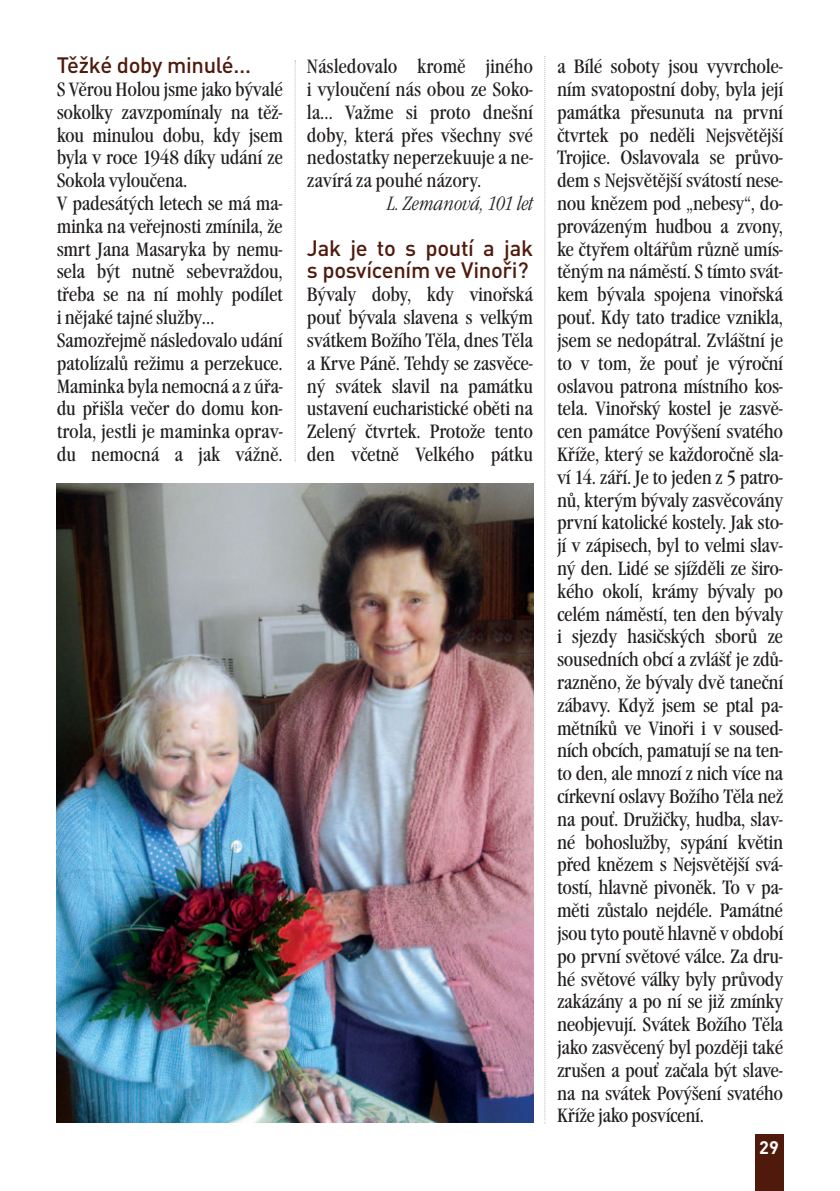
<style>
.page{position:relative;width:840px;height:1191px;background:#fff}
.page>*{position:absolute;margin:0;border:0;box-sizing:border-box;transform-origin:0 0}
.t1{font:500 22px/22.8px "DIN Pro";letter-spacing:-.015em;color:#4f1a0c}
.t2{font:condensed 20px/22.8px "Garamond Itc TCE";letter-spacing:-.015em;color:#231f20;text-align:justify}
.t3{font:20px "Garamond Itc TCE Ligh Cond Ital";letter-spacing:-.015em;color:#231f20}
.t4{font:700 18px "DIN Pro";color:#fff}
</style>
<div class="page">
<div style="left:754px;top:1134px;width:28px;height:57px;background:#4f1a0c"></div>
<svg style="left:294px;top:61px;width:1px;height:400px"></svg>
<svg style="left:544px;top:56px;width:1px;height:1067px"></svg>
<img style="left:57px;top:484px;width:476px;height:638px">
<p class="t1" style="left:57px;top:56px;width:196px">Těžké doby minulé…</p>
<p class="t2" style="left:57px;top:80px;width:227px;text-align:left">S Věrou Holou jsme jako bývalé sokolky zavzpomínaly na těž&shy;kou minulou dobu, kdy jsem byla v roce 1948 díky udání ze<br>Sokola vyloučena.<br>V padesátých letech se má ma&shy;minka na veřejnosti zmínila, že smrt Jana Masaryka by nemu&shy;sela být nutně sebevraždou, třeba se na ní mohly podílet i nějaké tajné služby…<br>Samozřejmě následovalo udání patolízalů režimu a perzekuce.<br>Maminka byla nemocná a z úřa&shy;du přišla večer do domu kon&shy;trola, jestli je maminka oprav&shy;du nemocná a jak vážně.</p>
<p class="t2" style="left:307px;top:57px;width:227px">Následovalo kromě jiného i vyloučení nás obou ze Soko&shy;la… Važme si proto dnešní doby, která přes všechny své nedostatky neperzekuuje a ne&shy;zavírá za pouhé názory.</p>
<p class="t3" style="left:387px;top:195px;width:147px">L. Zemanová, 101 let</p>
<p class="t1" style="left:307px;top:239px;width:227px">Jak je to s poutí a jak s posvícením ve Vinoři?</p>
<p class="t2" style="left:307px;top:285px;width:227px">Bývaly doby, kdy vinořská pouť bývala slavena s velkým svátkem Božího Těla, dnes Těla a Krve Páně. Tehdy se zasvěce&shy;ný svátek slavil na památku ustavení eucharistické oběti na Zelený čtvrtek. Protože tento den včetně Velkého pátku</p>
<p class="t2" style="left:556px;top:57px;width:228px">a Bílé soboty jsou vyvrchole&shy;ním svatopostní doby, byla její památka přesunuta na první čtvrtek po neděli Nejsvětější Trojice. Oslavovala se průvo&shy;dem s Nejsvětější svátostí nese&shy;nou knězem pod „nebesy“, do&shy;provázeným hudbou a zvony, ke čtyřem oltářům různě umís&shy;těným na náměstí. S tímto svát&shy;kem bývala spojena vinořská pouť. Kdy tato tradice vznikla, jsem se nedopátral. Zvláštní je to v tom, že pouť je výroční oslavou patrona místního kos&shy;tela. Vinořský kostel je zasvě&shy;cen památce Povýšení svatého Kříže, který se každoročně sla&shy;ví 14. září. Je to jeden z 5 patro&shy;nů, kterým bývaly zasvěcovány první katolické kostely. Jak sto&shy;jí v zápisech, byl to velmi slav&shy;ný den. Lidé se sjížděli ze širo&shy;kého okolí, krámy bývaly po celém náměstí, ten den bývaly i sjezdy hasičských sborů ze sousedních obcí a zvlášť je zdů&shy;razněno, že bývaly dvě taneční zábavy. Když jsem se ptal pa&shy;mětníků ve Vinoři i v soused&shy;ních obcích, pamatují se na ten&shy;to den, ale mnozí z nich více na církevní oslavy Božího Těla než na pouť. Družičky, hudba, slav&shy;né bohoslužby, sypání květin před knězem s Nejsvětější svá&shy;tostí, hlavně pivoněk. To v pa&shy;měti zůstalo nejdéle. Památné jsou tyto poutě hlavně v období po první světové válce. Za dru&shy;hé světové války byly průvody zakázány a po ní se již zmínky neobjevují. Svátek Božího Těla jako zasvěcený byl později také zrušen a pouť začala být slave&shy;na na svátek Povýšení svatého Kříže jako posvícení.</p>
<p class="t4" style="left:758px;top:1137px;width:21px">29</p>
</div>
